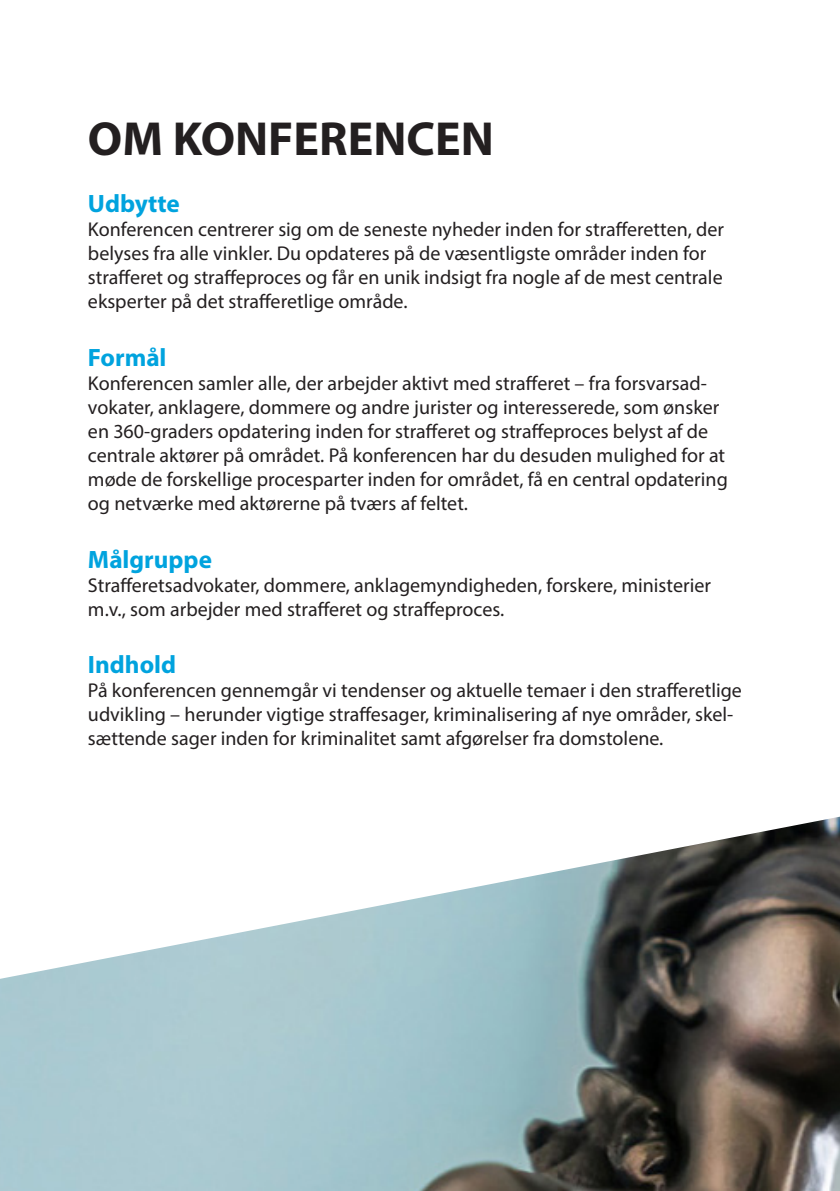
<style>
.page{position:relative;width:840px;height:1191px;background:#fff}
.page>*{position:absolute;margin:0;border:0;box-sizing:border-box;transform-origin:0 0}
.Rubrik{font:700 48px "Myriad Pro";color:#231f20}
.Rubrik-2{font:700 25.2px "Myriad Pro";color:#00a3de}
.Rubrik-3{font:20px/24px "Myriad Pro";color:#231f20}
</style>
<div class="page">
<img style="left:0;top:817px;width:839px;height:374px">
<p class="Rubrik" style="left:88px;top:108px;width:407px">OM KONFERENCEN</p>
<p class="Rubrik-2" style="left:88px;top:187px;width:93px">Udbytte</p>
<p class="Rubrik-3" style="left:88px;top:217px;width:637px">Konferencen centrerer sig om de seneste nyheder inden for strafferetten, der belyses fra alle vinkler. Du opdateres på de væsentligste områder inden for strafferet og straffeproces og får en unik indsigt fra nogle af de mest centrale eksperter på det strafferetlige område.</p>
<p class="Rubrik-2" style="left:88px;top:341px;width:80px">Formål</p>
<p class="Rubrik-3" style="left:88px;top:371px;width:641px">Konferencen samler alle, der arbejder aktivt med strafferet – fra forsvarsad&shy;vokater, anklagere, dommere og andre jurister og interesserede, som ønsker en 360-graders opdatering inden for strafferet og straffeproces belyst af de centrale aktører på området. På konferencen har du desuden mulighed for at møde de forskellige procesparter inden for området, få en central opdatering og netværke med aktørerne på tværs af feltet.</p>
<p class="Rubrik-2" style="left:88px;top:543px;width:125px">Målgruppe</p>
<p class="Rubrik-3" style="left:88px;top:573px;width:624px">Strafferetsadvokater, dommere, anklagemyndigheden, forskere, ministerier m.v., som arbejder med strafferet og straffeproces.</p>
<p class="Rubrik-2" style="left:88px;top:648px;width:90px">Indhold</p>
<p class="Rubrik-3" style="left:88px;top:678px;width:655px">På konferencen gennemgår vi tendenser og aktuelle temaer i den strafferetlige udvikling – herunder vigtige straffesager, kriminalisering af nye områder, skel&shy;sættende sager inden for kriminalitet samt afgørelser fra domstolene.</p>
</div>
